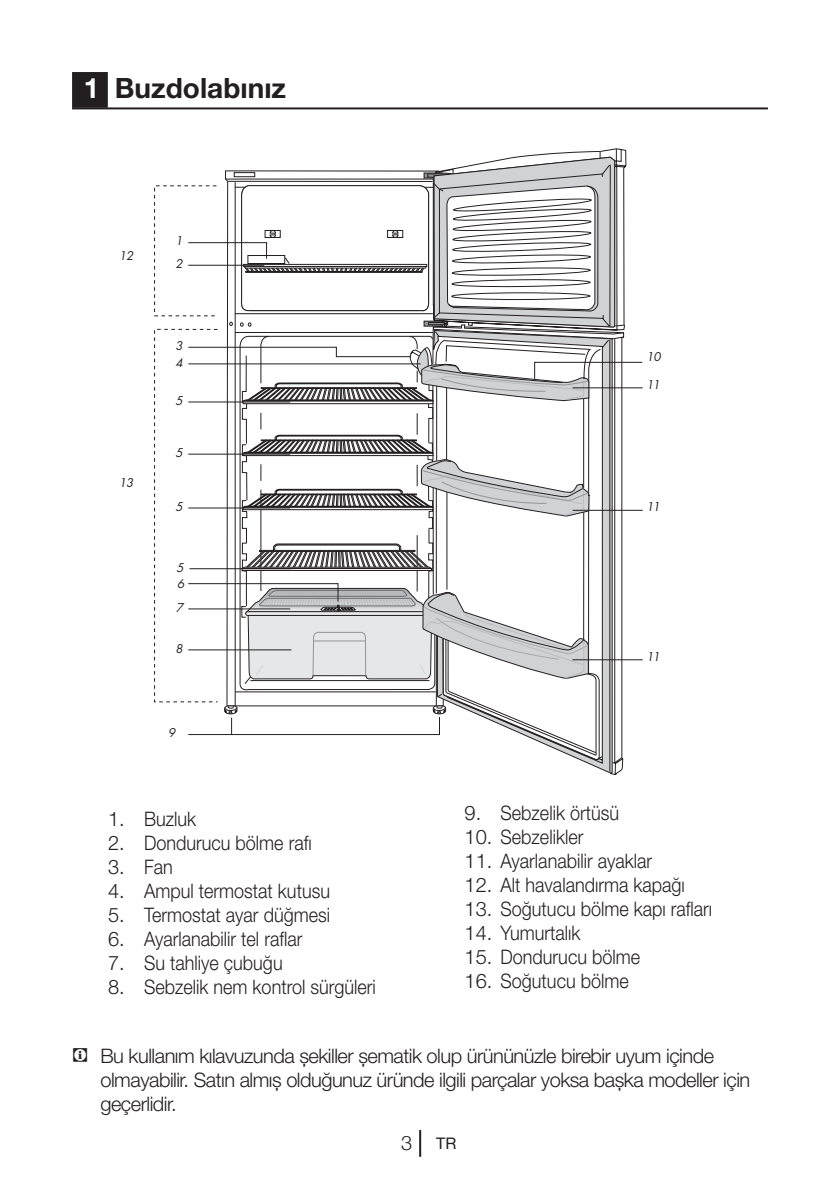
<style>
.page{position:relative;width:840px;height:1191px;background:#fff}
.page>*{position:absolute;margin:0;border:0;box-sizing:border-box;transform-origin:0 0}
.Unite_Baslik__14pt-B{font:700 28px "Helvetica Neue LT Pro";color:#231f20}
.Tabli_girinti{font:300 20px "Helvetica Neue LT Pro";color:#231f20}
.Girintili_Yazi__10pt{font:300 20px/24px "Helvetica Neue LT Pro";letter-spacing:-.025em;color:#231f20}
.t1{font:300 20px "Helvetica Neue";color:#231f20}
.t2{font:16px "Helvetica Neue";color:#231f20}
.t3{font:italic 11.8px/22.6px "Futura";letter-spacing:-.035em;color:#231f20}
.s1{color:#fff}
.s2{font-family:"ZIWARNUN";font-weight:400}
</style>
<div class="page">
<hr style="left:419px;top:1130px;width:2px;height:26px;background:#231f20">
<div style="left:73px;top:73px;width:34px;height:34px;background:#231f20"></div>
<div style="left:72px;top:72px;width:36px;height:36px;border:2px solid #231f20"></div>
<svg style="left:434px;top:714px;width:175px;height:50px"></svg>
<hr style="left:609px;top:340px;width:1px;height:431px;background:#231f20">
<svg style="left:154px;top:148px;width:488px;height:566px"></svg>
<hr style="left:72px;top:107px;width:695px;height:2px;background:#231f20">
<p class="Unite_Baslik__14pt-B" style="left:84px;top:70px;width:204px"><span class="s1">1</span> Buzdolabınız</p>
<p class="t3" style="left:119px;top:244px;width:16px">12</p>
<p class="t3" style="left:119px;top:471px;width:16px">13</p>
<p class="t3" style="left:175px;top:230px;width:9px">1<br>2</p>
<p class="t3" style="left:175px;top:334px;width:9px">3</p>
<p class="t3" style="left:175px;top:351px;width:9px">4</p>
<p class="t3" style="left:175px;top:389px;width:9px">5</p>
<p class="t3" style="left:175px;top:441px;width:9px">5</p>
<p class="t3" style="left:175px;top:495px;width:9px">5</p>
<p class="t3" style="left:176px;top:559px;width:9px;line-height:16.4px">5<br>6</p>
<p class="t3" style="left:176px;top:596px;width:9px">7</p>
<p class="t3" style="left:175px;top:637px;width:9px">8</p>
<p class="t3" style="left:168px;top:721px;width:9px">9</p>
<p class="Tabli_girinti" style="left:108px;top:807px;width:90px">1. Buzluk</p>
<p class="Tabli_girinti" style="left:108px;top:831px;width:205px">2. Dondurucu bölme rafı</p>
<p class="Tabli_girinti" style="left:108px;top:855px;width:66px">3. Fan</p>
<p class="Tabli_girinti" style="left:108px;top:879px;width:223px">4. Ampul termostat kutusu</p>
<p class="Tabli_girinti" style="left:108px;top:903px;width:223px">5. Termostat ayar düğmesi</p>
<p class="Tabli_girinti" style="left:108px;top:927px;width:196px">6. Ayarlanabilir tel raflar</p>
<p class="Tabli_girinti" style="left:108px;top:951px;width:176px">7. Su tahliye çubuğu</p>
<p class="Tabli_girinti" style="left:108px;top:975px;width:269px">8. Sebzelik nem kontrol sürgüleri</p>
<p class="t3" style="left:646px;top:345px;width:16px">10</p>
<p class="t3" style="left:646px;top:373px;width:15px">11</p>
<p class="t3" style="left:646px;top:495px;width:15px">11</p>
<p class="t3" style="left:646px;top:645px;width:15px">11</p>
<p class="Tabli_girinti" style="left:464px;top:800px;width:156px">9. Sebzelik örtüsü</p>
<p class="Tabli_girinti" style="left:464px;top:824px;width:120px">10. Sebzelikler</p>
<p class="Tabli_girinti" style="left:464px;top:848px;width:189px">11. Ayarlanabilir ayaklar</p>
<p class="Tabli_girinti" style="left:464px;top:872px;width:222px">12. Alt havalandırma kapağı</p>
<p class="Tabli_girinti" style="left:464px;top:896px;width:249px">13. Soğutucu bölme kapı rafları</p>
<p class="Tabli_girinti" style="left:464px;top:920px;width:117px">14. Yumurtalık</p>
<p class="Tabli_girinti" style="left:464px;top:944px;width:177px">15. Dondurucu bölme</p>
<p class="Tabli_girinti" style="left:464px;top:968px;width:166px">16. Soğutucu bölme</p>
<p class="Girintili_Yazi__10pt" style="left:100px;top:1043px;width:651px;text-indent:-28px"><span class="s2">C</span> Bu kullanım kılavuzunda şekiller şematik olup ürününüzle birebir uyum içinde olmayabilir. Satın almış olduğunuz üründe ilgili parçalar yoksa başka modeller için geçerlidir.</p>
<p class="t1" style="left:401px;top:1130px;width:13px">3</p>
<p class="t2" style="left:436px;top:1133px;width:22px">TR</p>
</div>
